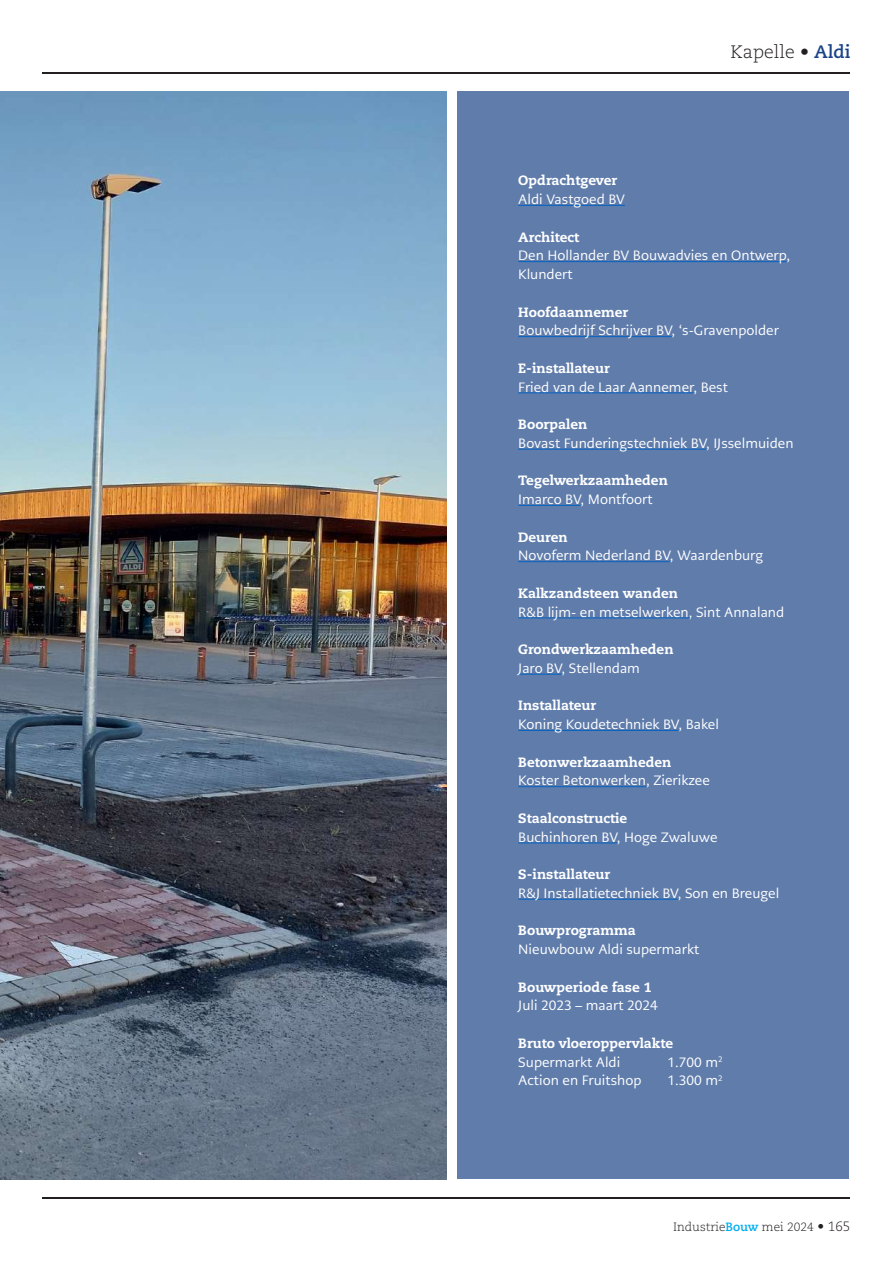
<style>
.page{position:relative;width:893px;height:1263px;background:#fff}
.page>*{position:absolute;margin:0;border:0;box-sizing:border-box;transform-origin:0 0}
.t1{font:300 18px "Caecilia LT Pro 45";color:#231f20}
.t2{font:13.5px/18.8px "PMN Caecilia Sans Text";color:#fff}
.t3{font:800 13.5px "Caecilia LT Pro 85";color:#fff}
.t4{font:300 12px "Caecilia LT Pro 45";color:#231f20}
.s1{font-family:"Caecilia LT Pro 75";font-weight:700;color:#1a4487}
.s2{font-family:"Caecilia LT Pro 75";font-weight:700;color:#00aeef}
.s3{font-size:13.5px}
</style>
<div class="page">
<hr style="left:43px;top:72px;width:807px;height:1px;background:#231f20">
<hr style="left:43px;top:1198px;width:807px;height:1px;background:#231f20">
<img style="left:0;top:92px;width:446px;height:1087px">
<div style="left:458px;top:92px;width:391px;height:1087px;background:#5f7cab"></div>
<hr style="left:518px;top:205px;width:107px;height:1px;background:#0563c1">
<hr style="left:518px;top:261px;width:269px;height:1px;background:#0563c1">
<hr style="left:518px;top:336px;width:154px;height:1px;background:#0563c1">
<hr style="left:518px;top:392px;width:175px;height:1px;background:#0563c1">
<hr style="left:518px;top:449px;width:188px;height:1px;background:#0563c1">
<hr style="left:518px;top:505px;width:63px;height:1px;background:#0563c1">
<hr style="left:518px;top:561px;width:152px;height:1px;background:#0563c1">
<hr style="left:518px;top:617px;width:174px;height:1px;background:#0563c1">
<hr style="left:518px;top:674px;width:44px;height:1px;background:#0563c1">
<hr style="left:518px;top:730px;width:160px;height:1px;background:#0563c1">
<hr style="left:518px;top:786px;width:128px;height:1px;background:#0563c1">
<hr style="left:518px;top:842px;width:99px;height:1px;background:#0563c1">
<hr style="left:518px;top:899px;width:160px;height:1px;background:#0563c1">
<h1 class="t1" style="left:731px;top:40px;width:121px">Kapelle • <span class="s1">Aldi</span></h1>
<p class="t3" style="left:518px;top:171px;width:100px">Opdrachtgever</p>
<p class="t2" style="left:518px;top:190px;width:108px">Aldi Vastgoed BV</p>
<p class="t3" style="left:518px;top:227px;width:62px">Architect</p>
<p class="t2" style="left:518px;top:246px;width:273px">Den Hollander BV Bouwadvies en Ontwerp,<br>Klundert</p>
<p class="t3" style="left:518px;top:302px;width:112px">Hoofdaannemer</p>
<p class="t2" style="left:518px;top:321px;width:262px">Bouwbedrijf Schrijver BV, ‘s-Gravenpolder</p>
<p class="t3" style="left:518px;top:359px;width:93px">E-installateur</p>
<p class="t2" style="left:518px;top:377px;width:211px">Fried van de Laar Aannemer, Best</p>
<p class="t3" style="left:518px;top:415px;width:71px">Boorpalen</p>
<p class="t2" style="left:518px;top:434px;width:277px">Bovast Funderingstechniek BV, IJsselmuiden</p>
<p class="t3" style="left:518px;top:471px;width:151px">Tegelwerkzaamheden</p>
<p class="t2" style="left:518px;top:490px;width:136px">Imarco BV, Montfoort</p>
<p class="t3" style="left:518px;top:527px;width:51px">Deuren</p>
<p class="t2" style="left:518px;top:546px;width:246px">Novoferm Nederland BV, Waardenburg</p>
<p class="t3" style="left:518px;top:584px;width:161px">Kalkzandsteen wanden</p>
<p class="t2" style="left:518px;top:602px;width:267px">R&amp;B lijm- en metselwerken, Sint Annaland</p>
<p class="t3" style="left:518px;top:640px;width:157px">Grondwerkzaamheden</p>
<p class="t2" style="left:518px;top:659px;width:123px">Jaro BV, Stellendam</p>
<p class="t3" style="left:518px;top:696px;width:80px">Installateur</p>
<p class="t2" style="left:518px;top:715px;width:202px">Koning Koudetechniek BV, Bakel</p>
<p class="t3" style="left:518px;top:752px;width:155px">Betonwerkzaamheden</p>
<p class="t2" style="left:518px;top:771px;width:193px">Koster Betonwerken, Zierikzee</p>
<p class="t3" style="left:518px;top:809px;width:110px">Staalconstructie</p>
<p class="t2" style="left:518px;top:827px;width:201px">Buchinhoren BV, Hoge Zwaluwe</p>
<p class="t3" style="left:518px;top:865px;width:93px">S-installateur</p>
<p class="t2" style="left:518px;top:884px;width:262px">R&amp;J Installatietechniek BV, Son en Breugel</p>
<p class="t3" style="left:518px;top:921px;width:119px">Bouwprogramma</p>
<p class="t2" style="left:518px;top:940px;width:182px">Nieuwbouw Aldi supermarkt</p>
<p class="t3" style="left:518px;top:977px;width:135px">Bouwperiode fase 1</p>
<p class="t2" style="left:518px;top:996px;width:141px">Juli 2023 – maart 2024</p>
<p class="t3" style="left:518px;top:1034px;width:156px">Bruto vloeroppervlakte</p>
<p class="t2" style="left:518px;top:1052px;width:103px">Supermarkt Aldi</p>
<p class="t2" style="left:668px;top:1052px;width:57px">1.700 m<sup>2</sup></p>
<p class="t2" style="left:518px;top:1071px;width:125px">Action en Fruitshop</p>
<p class="t2" style="left:668px;top:1071px;width:57px">1.300 m<sup>2</sup></p>
<p class="t4" style="left:673px;top:1219px;width:179px">Industrie<span class="s2">Bouw</span> mei 2024 <span class="s3">• 165</span></p>
</div>
